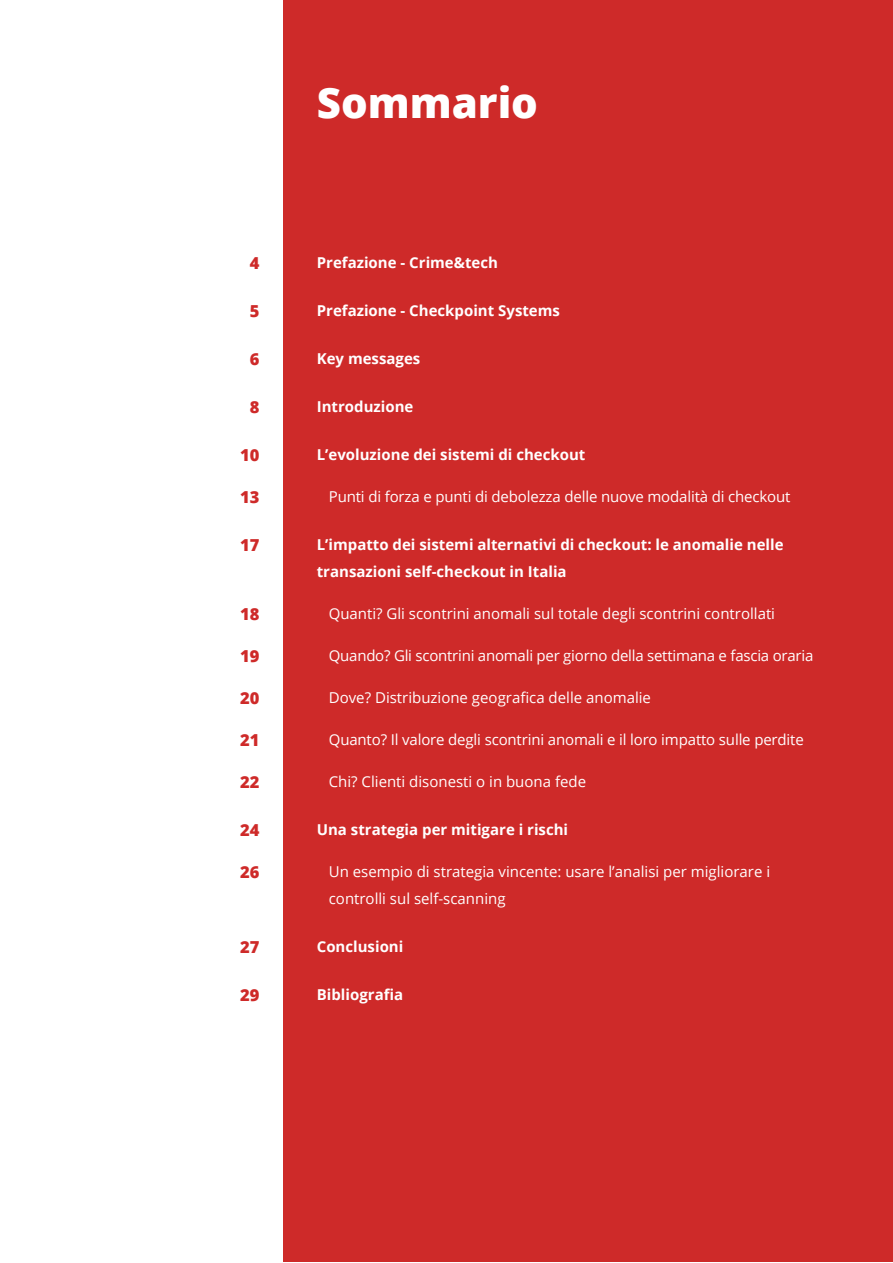
<style>
.page{position:relative;width:893px;height:1263px;background:#fff}
.page>*{position:absolute;margin:0;border:0;box-sizing:border-box;transform-origin:0 0}
.t1{font:800 42px "Open Sans";color:#fff}
.t2{font:800 16.5px "Open Sans";color:#ce2a29}
.t3{font:15px/27px "Open Sans";color:#fff}
.t4{font:700 15px/27px "Open Sans";color:#fff}
</style>
<div class="page">
<div style="left:283px;top:1px;width:609px;height:1261px;background:#ce2a29"></div>
<p class="t2" style="left:250px;top:250px;width:11px">4</p>
<p class="t2" style="left:250px;top:298px;width:11px">5</p>
<p class="t2" style="left:250px;top:346px;width:11px">6</p>
<p class="t2" style="left:250px;top:394px;width:11px">8</p>
<p class="t2" style="left:240px;top:442px;width:21px">10</p>
<p class="t2" style="left:240px;top:484px;width:21px">13</p>
<p class="t2" style="left:240px;top:532px;width:21px">17</p>
<p class="t2" style="left:240px;top:601px;width:21px">18</p>
<p class="t2" style="left:240px;top:643px;width:21px">19</p>
<p class="t2" style="left:240px;top:685px;width:21px">20</p>
<p class="t2" style="left:240px;top:727px;width:21px">21</p>
<p class="t2" style="left:240px;top:769px;width:21px">22</p>
<p class="t2" style="left:240px;top:817px;width:21px">24</p>
<p class="t2" style="left:240px;top:859px;width:21px">26</p>
<p class="t2" style="left:240px;top:934px;width:21px">27</p>
<p class="t2" style="left:240px;top:982px;width:21px">29</p>
<p class="t1" style="left:317px;top:71px;width:223px">Sommario</p>
<p class="t4" style="left:317px;top:249px;width:183px">Prefazione - Crime&amp;tech</p>
<p class="t4" style="left:317px;top:297px;width:245px">Prefazione - Checkpoint Systems</p>
<p class="t4" style="left:317px;top:345px;width:105px">Key messages</p>
<p class="t4" style="left:317px;top:393px;width:98px">Introduzione</p>
<p class="t4" style="left:317px;top:441px;width:270px">L’evoluzione dei sistemi di checkout</p>
<p class="t3" style="left:329px;top:483px;width:463px">Punti di forza e punti di debolezza delle nuove modalità di checkout</p>
<p class="t4" style="left:317px;top:531px;width:468px">L’impatto dei sistemi alternativi di checkout: le anomalie nelle transazioni self-checkout in Italia</p>
<p class="t3" style="left:329px;top:600px;width:448px">Quanti? Gli scontrini anomali sul totale degli scontrini controllati</p>
<p class="t3" style="left:329px;top:642px;width:486px">Quando? Gli scontrini anomali per giorno della settimana e fascia oraria</p>
<p class="t3" style="left:329px;top:684px;width:324px">Dove? Distribuzione geografica delle anomalie</p>
<p class="t3" style="left:329px;top:726px;width:477px">Quanto? Il valore degli scontrini anomali e il loro impatto sulle perdite</p>
<p class="t3" style="left:329px;top:768px;width:259px">Chi? Clienti disonesti o in buona fede</p>
<p class="t4" style="left:317px;top:816px;width:253px">Una strategia per mitigare i rischi</p>
<p class="t3" style="left:329px;top:858px;width:443px">Un esempio di strategia vincente: usare l’analisi per migliorare i controlli sul self-scanning</p>
<p class="t4" style="left:317px;top:933px;width:88px">Conclusioni</p>
<p class="t4" style="left:317px;top:981px;width:88px">Bibliografia</p>
</div>
